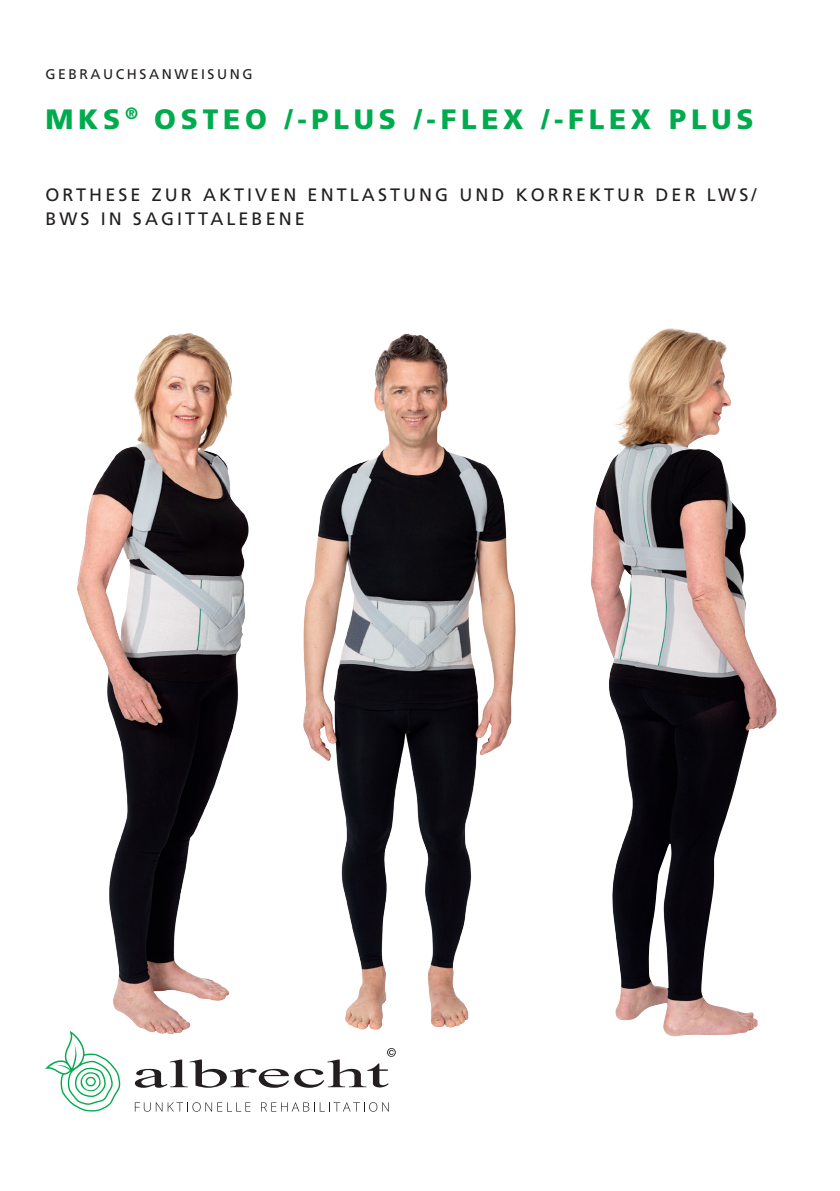
<style>
.page{position:relative;width:840px;height:1191px;background:#fff}
.page>*{position:absolute;margin:0;border:0;box-sizing:border-box;transform-origin:0 0}
.titel{font:900 28px "Frutiger LT Std";letter-spacing:.17em;color:#00ab4d}
.Sub_titel{font:18px/24px "Frutiger LT Std";letter-spacing:.17em;color:#231f20}
.GA{font:14px "Frutiger LT Std";letter-spacing:.18em;color:#231f20}
</style>
<div class="page">
<img style="left:77px;top:333px;width:172px;height:702px">
<svg style="left:45px;top:1030px;width:75px;height:82px"></svg>
<svg style="left:135px;top:1102px;width:27px;height:9px"></svg>
<svg style="left:168px;top:1102px;width:82px;height:9px"></svg>
<svg style="left:261px;top:1102px;width:127px;height:9px"></svg>
<svg style="left:135px;top:1048px;width:260px;height:39px"></svg>
<img style="left:303px;top:333px;width:213px;height:697px">
<img style="left:591px;top:328px;width:185px;height:709px">
<p class="GA" style="left:45px;top:65px;width:208px">GEBRAUCHSANWEISUNG</p>
<p class="titel" style="left:45px;top:102px;width:709px">MKS <sup>®</sup> OSTEO /-PLUS /-FLEX /-FLEX PLUS</p>
<p class="Sub_titel" style="left:45px;top:182px;width:712px">ORTHESE ZUR AKTIVEN ENTLASTUNG UND KORREKTUR DER LWS/<br>BWS IN SAGITTALEBENE</p>
</div>
